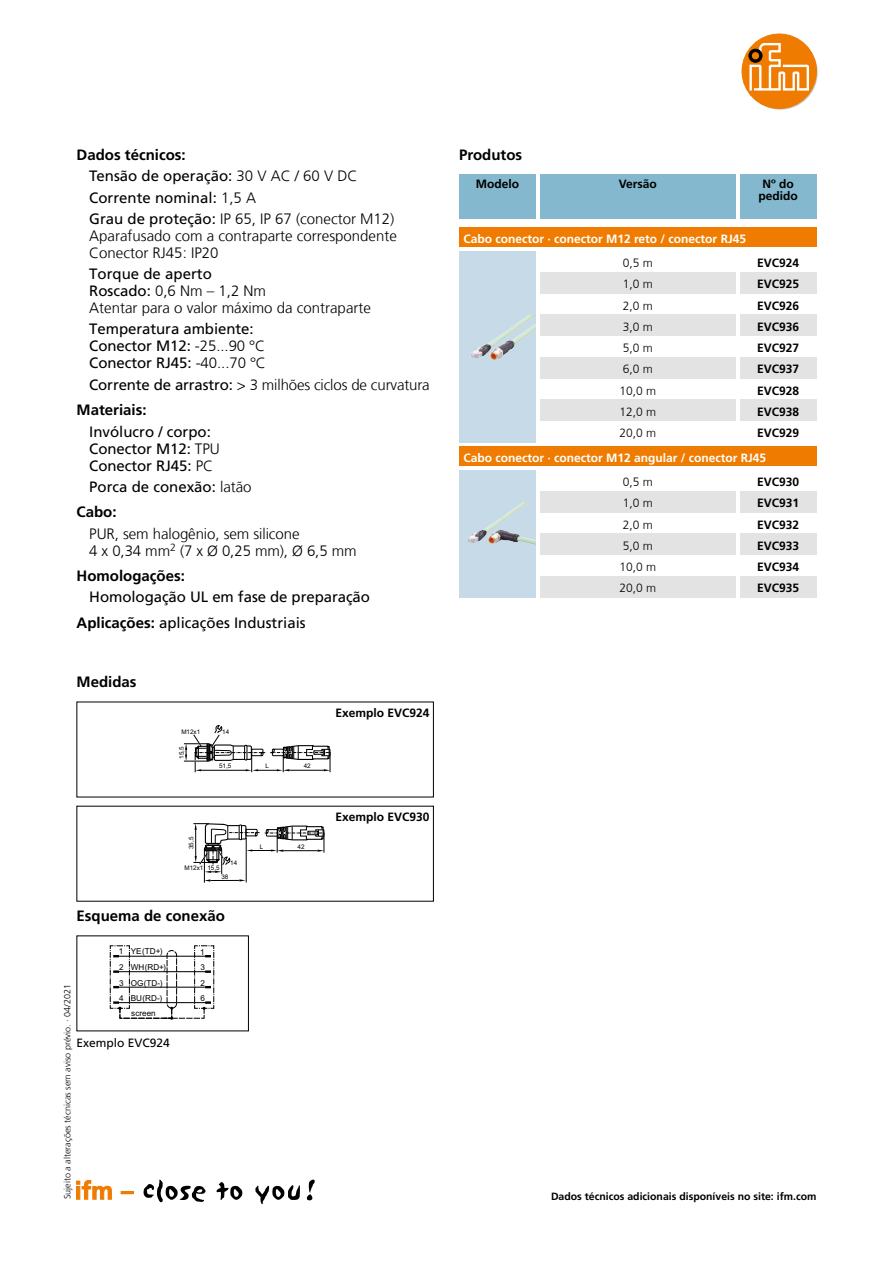
<style>
.page{position:relative;width:893px;height:1263px;background:#fff}
.page>*{position:absolute;margin:0;border:0;box-sizing:border-box;transform-origin:0 0}
.Nh__Fliesstext_10_pt{font:300 15px/17px "Frutiger LT Com";color:#000}
.Nh__Fliesstext_10_pt-2{font:15px/17px "Frutiger LT Com";letter-spacing:-.005em;color:#000}
.Nh__Headline_Tabelle{font:700 15px "Frutiger LT Com";color:#000}
.Nh__Headline_Tabelle-2{font:15px "Frutiger LT Com";color:#000}
.Nh__Bestellnummer_8{font:700 12px "Frutiger LT Com";color:#000}
.Nh__Subheadline_Tabe{font:700 12px "Frutiger LT Com";color:#fff}
.Nh__Tabellentext_zen{font:300 12px "Frutiger LT Com";color:#000}
.Nh__Bez__Masszeichng{font:700 12px "Frutiger LT Com";color:#000}
.Nh__Kopftext_Tabelle{font:700 12px/12.8px "Frutiger LT Com";color:#000;text-align:center}
.Anmerkungstext{font:12px "Frutiger LT Com";color:#000}
.Nh__www_infozeile_7{font:700 10.5px "Frutiger LT Com";color:#000}
.Br__BAAN-Nr{font:300 9px "Frutiger LT Com";color:#000}
.t1{font:8.1px/15.5px "Arial";color:#000;text-align:justify}
.t2{font:6.3px "Arial";color:#000}
.s1{font-weight:300}
.s2{font-weight:400}
.s3{font-weight:700}
</style>
<div class="page">
<div style="left:459px;top:174px;width:77px;height:45px;background:#83b8ce"></div>
<div style="left:540px;top:174px;width:196px;height:45px;background:#83b8ce"></div>
<div style="left:740px;top:174px;width:76px;height:45px;background:#83b8ce"></div>
<div style="left:459px;top:470px;width:77px;height:127px;background:#c6dbe7"></div>
<img style="left:468px;top:502px;width:55px;height:41px">
<div style="left:540px;top:491px;width:196px;height:21px;background:#e3e3e3"></div>
<div style="left:540px;top:534px;width:196px;height:21px;background:#e3e3e3"></div>
<div style="left:459px;top:446px;width:357px;height:20px;background:#ef7c00"></div>
<div style="left:740px;top:491px;width:76px;height:21px;background:#e3e3e3"></div>
<div style="left:740px;top:534px;width:76px;height:21px;background:#e3e3e3"></div>
<div style="left:540px;top:576px;width:196px;height:21px;background:#e3e3e3"></div>
<div style="left:740px;top:576px;width:76px;height:21px;background:#e3e3e3"></div>
<svg style="left:184px;top:725px;width:147px;height:47px"></svg>
<hr style="left:118px;top:956px;width:89px;height:1px;background:#000">
<hr style="left:118px;top:971px;width:89px;height:1px;background:#000">
<hr style="left:118px;top:987px;width:89px;height:1px;background:#000">
<hr style="left:118px;top:1002px;width:89px;height:1px;background:#000">
<svg style="left:109px;top:945px;width:21px;height:65px"></svg>
<div style="left:119px;top:1007px;width:53px;height:12px;border:1px dashed #000"></div>
<svg style="left:163px;top:945px;width:52px;height:75px"></svg>
<hr style="left:246px;top:838px;width:1px;height:44px;background:#000">
<hr style="left:204px;top:848px;width:1px;height:35px;background:#000">
<svg style="left:193px;top:823px;width:132px;height:58px"></svg>
<div style="left:540px;top:272px;width:196px;height:21px;background:#e3e3e3"></div>
<div style="left:540px;top:315px;width:196px;height:21px;background:#e3e3e3"></div>
<div style="left:740px;top:272px;width:76px;height:21px;background:#e3e3e3"></div>
<div style="left:740px;top:315px;width:76px;height:21px;background:#e3e3e3"></div>
<div style="left:540px;top:357px;width:196px;height:21px;background:#e3e3e3"></div>
<div style="left:740px;top:357px;width:76px;height:21px;background:#e3e3e3"></div>
<div style="left:540px;top:400px;width:196px;height:21px;background:#e3e3e3"></div>
<div style="left:740px;top:400px;width:76px;height:21px;background:#e3e3e3"></div>
<div style="left:459px;top:251px;width:77px;height:191px;background:#c6dbe7"></div>
<img style="left:471px;top:315px;width:58px;height:43px">
<div style="left:459px;top:227px;width:357px;height:20px;background:#ef7c00"></div>
<svg style="left:743px;top:35px;width:75px;height:75px"></svg>
<div style="left:742px;top:34px;width:74px;height:74px;background:#ef7c00;border-radius:50%"></div>
<div style="left:742px;top:34px;width:75px;height:75px;border:1px solid #ef7c00;border-radius:50%"></div>
<svg style="left:748px;top:43px;width:61px;height:48px"></svg>
<svg style="left:76px;top:1180px;width:36px;height:19px"></svg>
<svg style="left:121px;top:1191px;width:13px;height:3px"></svg>
<svg style="left:144px;top:1180px;width:62px;height:22px"></svg>
<svg style="left:217px;top:1182px;width:25px;height:18px"></svg>
<svg style="left:255px;top:1185px;width:45px;height:19px"></svg>
<svg style="left:307px;top:1179px;width:8px;height:21px"></svg>
<p class="Nh__Headline_Tabelle" style="left:77px;top:146px;width:111px">Dados técnicos:</p>
<p class="Nh__Fliesstext_10_pt-2" style="left:89px;top:168px;width:270px">Tensão de operação: <span class="s1">30 V AC / 60 V DC</span></p>
<p class="Nh__Fliesstext_10_pt-2" style="left:89px;top:189px;width:168px">Corrente nominal: <span class="s1">1,5 A</span></p>
<p class="Nh__Fliesstext_10_pt" style="left:89px;top:210px;width:309px"><span class="s2">Grau de proteção:</span> IP 65, IP 67 (conector M12)<br>Aparafusado com a contraparte correspondente<br>Conector RJ45: IP20</p>
<p class="Nh__Fliesstext_10_pt" style="left:89px;top:266px;width:283px"><span class="s2">Torque de aperto<br>Roscado:</span> 0,6 Nm – 1,2 Nm<br>Atentar para o valor máximo da contraparte</p>
<p class="Nh__Fliesstext_10_pt-2" style="left:89px;top:321px;width:178px">Temperatura ambiente:<br>Conector M12: <span class="s1">-25...90 °C<br></span>Conector RJ45: <span class="s1">-40...70 °C</span></p>
<p class="Nh__Fliesstext_10_pt" style="left:89px;top:376px;width:342px"><span class="s2">Corrente de arrastro:</span> &gt; 3 milhões ciclos de curvatura</p>
<p class="Nh__Headline_Tabelle" style="left:77px;top:401px;width:72px">Materiais:</p>
<p class="Nh__Fliesstext_10_pt-2" style="left:89px;top:423px;width:132px">Invólucro / corpo:<br>Conector M12: <span class="s1">TPU<br></span>Conector RJ45: <span class="s1">PC</span></p>
<p class="Nh__Fliesstext_10_pt-2" style="left:89px;top:478px;width:164px">Porca de conexão: <span class="s1">latão</span></p>
<p class="Nh__Headline_Tabelle" style="left:77px;top:503px;width:42px">Cabo:</p>
<p class="Nh__Fliesstext_10_pt" style="left:89px;top:525px;width:269px">PUR, sem halogênio, sem silicone<br>4 x 0,34 mm<sup>2</sup> (7 x Ø 0,25 mm), Ø 6,5 mm</p>
<p class="Nh__Headline_Tabelle" style="left:77px;top:567px;width:110px">Homologações:</p>
<p class="Nh__Fliesstext_10_pt-2" style="left:89px;top:589px;width:282px">Homologação UL em fase de preparação</p>
<p class="Nh__Headline_Tabelle-2" style="left:77px;top:614px;width:231px"><span class="s3">Aplicações:</span> aplicações Industriais</p>
<p class="Nh__Headline_Tabelle" style="left:77px;top:673px;width:62px">Medidas</p>
<p class="t2" style="left:181px;top:728px;width:20px">M12x1</p>
<p class="t2" style="left:178px;top:759px;width:14px;rotate:-90deg">15,5</p>
<p class="t2" style="left:222px;top:728px;width:9px">14</p>
<p class="t2" style="left:219px;top:762px;width:14px">51,5</p>
<p class="t2" style="left:265px;top:762px;width:5px">L</p>
<p class="t2" style="left:304px;top:763px;width:9px">42</p>
<p class="t2" style="left:188px;top:849px;width:14px;rotate:-90deg">35,5</p>
<p class="t2" style="left:184px;top:864px;width:37px">M12x1 15,5</p>
<p class="t2" style="left:230px;top:860px;width:9px">14</p>
<p class="t2" style="left:221px;top:873px;width:9px">38</p>
<p class="Nh__Headline_Tabelle" style="left:77px;top:907px;width:150px">Esquema de conexão</p>
<p class="t1" style="left:131px;top:944px;width:37px;text-align:left">YE(TD+)<br>WH(RD+)<br>OG(TD-)<br>BU(RD-)</p>
<p class="t1" style="left:119px;top:944px;width:6px">1<br>2<br>3</p>
<p class="t1" style="left:200px;top:944px;width:6px">1<br>3<br>2</p>
<p class="t1" style="left:119px;top:990px;width:6px">4</p>
<p class="Br__BAAN-Nr" style="left:62px;top:1199px;width:216px;rotate:-90deg">Sujeito a alterações técnicas sem aviso prévio. · 04/2021</p>
<p class="t1" style="left:200px;top:990px;width:6px">6</p>
<p class="t1" style="left:131px;top:1005px;width:26px">screen</p>
<p class="Anmerkungstext" style="left:77px;top:1035px;width:95px">Exemplo EVC924</p>
<p class="t2" style="left:260px;top:843px;width:5px">L</p>
<p class="t2" style="left:298px;top:843px;width:9px">42</p>
<p class="Nh__Bez__Masszeichng" style="left:335px;top:705px;width:96px">Exemplo EVC924</p>
<p class="Nh__Bez__Masszeichng" style="left:335px;top:810px;width:96px">Exemplo EVC930</p>
<p class="Nh__Headline_Tabelle" style="left:459px;top:146px;width:65px">Produtos</p>
<p class="Nh__Kopftext_Tabelle" style="left:476px;top:177px;width:45px">Modelo</p>
<p class="Nh__Kopftext_Tabelle" style="left:619px;top:177px;width:40px">Versão</p>
<p class="Nh__Kopftext_Tabelle" style="left:758px;top:177px;width:41px">Nº do pedido</p>
<p class="Nh__Subheadline_Tabe" style="left:463px;top:231px;width:284px">Cabo conector · conector M12 reto / conector RJ45</p>
<p class="Nh__Tabellentext_zen" style="left:623px;top:256px;width:32px">0,5 m</p>
<p class="Nh__Tabellentext_zen" style="left:623px;top:277px;width:32px">1,0 m</p>
<p class="Nh__Tabellentext_zen" style="left:623px;top:298px;width:32px">2,0 m</p>
<p class="Nh__Tabellentext_zen" style="left:623px;top:320px;width:32px">3,0 m</p>
<p class="Nh__Bestellnummer_8" style="left:757px;top:256px;width:44px">EVC924</p>
<p class="Nh__Bestellnummer_8" style="left:757px;top:277px;width:44px">EVC925</p>
<p class="Nh__Bestellnummer_8" style="left:757px;top:298px;width:44px">EVC926</p>
<p class="Nh__Bestellnummer_8" style="left:757px;top:320px;width:44px">EVC936</p>
<p class="Nh__Tabellentext_zen" style="left:623px;top:341px;width:32px">5,0 m</p>
<p class="Nh__Bestellnummer_8" style="left:757px;top:341px;width:44px">EVC927</p>
<p class="Nh__Tabellentext_zen" style="left:623px;top:362px;width:32px">6,0 m</p>
<p class="Nh__Bestellnummer_8" style="left:757px;top:362px;width:44px">EVC937</p>
<p class="Nh__Tabellentext_zen" style="left:619px;top:383px;width:38px">10,0 m</p>
<p class="Nh__Bestellnummer_8" style="left:757px;top:383px;width:44px">EVC928</p>
<p class="Nh__Tabellentext_zen" style="left:619px;top:405px;width:38px">12,0 m</p>
<p class="Nh__Bestellnummer_8" style="left:757px;top:405px;width:44px">EVC938</p>
<p class="Nh__Tabellentext_zen" style="left:619px;top:426px;width:38px">20,0 m</p>
<p class="Nh__Bestellnummer_8" style="left:757px;top:426px;width:44px">EVC929</p>
<p class="Nh__Subheadline_Tabe" style="left:463px;top:450px;width:304px">Cabo conector · conector M12 angular / conector RJ45</p>
<p class="Nh__Bestellnummer_8" style="left:757px;top:475px;width:44px">EVC930</p>
<p class="Nh__Bestellnummer_8" style="left:757px;top:496px;width:44px">EVC931</p>
<p class="Nh__Bestellnummer_8" style="left:757px;top:517px;width:44px">EVC932</p>
<p class="Nh__Bestellnummer_8" style="left:757px;top:539px;width:44px">EVC933</p>
<p class="Nh__Tabellentext_zen" style="left:619px;top:560px;width:38px">10,0 m</p>
<p class="Nh__Bestellnummer_8" style="left:757px;top:560px;width:44px">EVC934</p>
<p class="Nh__Tabellentext_zen" style="left:619px;top:581px;width:38px">20,0 m</p>
<p class="Nh__Bestellnummer_8" style="left:757px;top:581px;width:44px">EVC935</p>
<p class="Nh__Tabellentext_zen" style="left:623px;top:475px;width:32px">0,5 m</p>
<p class="Nh__Tabellentext_zen" style="left:623px;top:496px;width:32px">1,0 m</p>
<p class="Nh__Tabellentext_zen" style="left:623px;top:517px;width:32px">2,0 m</p>
<p class="Nh__Tabellentext_zen" style="left:623px;top:539px;width:32px">5,0 m</p>
<p class="Nh__www_infozeile_7" style="left:551px;top:1190px;width:267px">Dados técnicos adicionais disponíveis no site: ifm.com</p>
</div>
